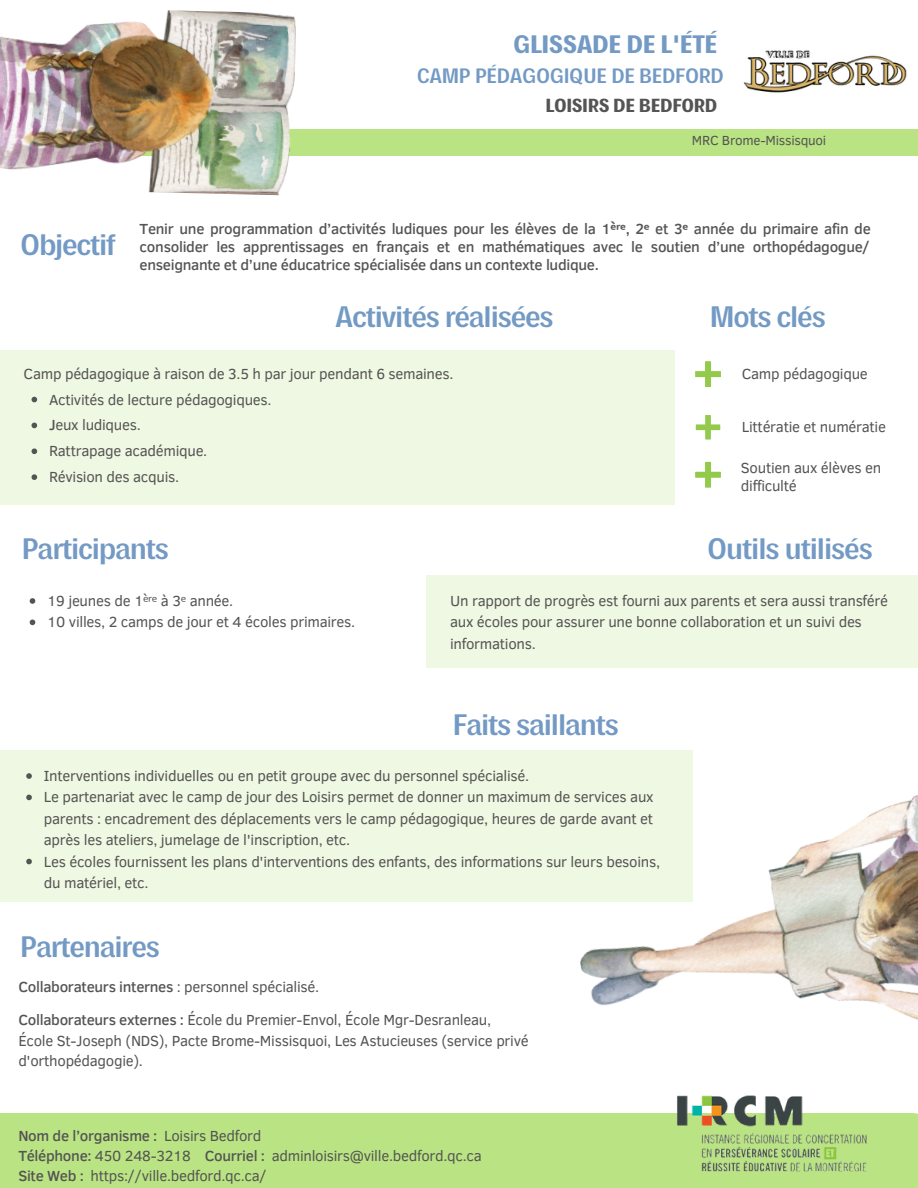
<style>
.page{position:relative;width:918px;height:1188px;background:#fff}
.page>*{position:absolute;margin:0;border:0;box-sizing:border-box;transform-origin:0 0}
.t1{font:700 30px "Polarity";letter-spacing:-.04em;color:#739ac4}
.t2{font:900 25.5px "Polarity";letter-spacing:-.02em;color:#739ac4}
.t3{font:700 21px "Polarity";letter-spacing:-.02em;color:#739ac4}
.t4{font:900 19.2px "Polarity";letter-spacing:-.02em;color:#545454}
.t5{font:15px/21.3px "Clear Sans";letter-spacing:-.02em;color:#545454}
.t6{font:500 15px/18px "Clear Sans";letter-spacing:-.02em;color:#545454;text-align:justify}
.t7{font:13.5px "Clear Sans";letter-spacing:-.02em;color:#545454}
.s1{font-family:"Noto Sans";font-weight:700}
.s2{font-weight:500}
.s3{font-family:"Noto Sans"}
.s4{font-weight:400}
</style>
<div class="page">
<svg style="left:695px;top:361px;width:26px;height:26px"></svg>
<svg style="left:695px;top:415px;width:26px;height:25px"></svg>
<svg style="left:695px;top:461px;width:26px;height:27px"></svg>
<div style="left:0;top:129px;width:918px;height:27px;background:#bae483"></div>
<div style="left:0;top:350px;width:675px;height:154px;background:#eff8e2"></div>
<div style="left:427px;top:576px;width:491px;height:92px;background:#eff8e2"></div>
<div style="left:0;top:751px;width:693px;height:151px;background:#eff8e2"></div>
<div style="left:0;top:1113px;width:918px;height:75px;background:#bae483"></div>
<img style="left:677px;top:1095px;width:190px;height:77px">
<img style="left:0;top:10px;width:296px;height:186px">
<img style="left:580px;top:795px;width:338px;height:225px">
<img style="left:743px;top:50px;width:164px;height:43px">
<svg style="left:32px;top:397px;width:5px;height:5px"></svg>
<svg style="left:32px;top:423px;width:5px;height:5px"></svg>
<svg style="left:32px;top:448px;width:5px;height:6px"></svg>
<svg style="left:32px;top:474px;width:5px;height:6px"></svg>
<svg style="left:30px;top:598px;width:5px;height:6px"></svg>
<svg style="left:30px;top:620px;width:5px;height:5px"></svg>
<svg style="left:26px;top:773px;width:6px;height:6px"></svg>
<svg style="left:26px;top:795px;width:6px;height:5px"></svg>
<svg style="left:26px;top:859px;width:6px;height:5px"></svg>
<p class="t2" style="left:513px;top:27px;width:206px">GLISSADE DE L'ÉTÉ</p>
<p class="t3" style="left:417px;top:62px;width:309px">CAMP PÉDAGOGIQUE DE BEDFORD</p>
<p class="t4" style="left:545px;top:93px;width:174px">LOISIRS DE BEDFORD</p>
<p class="t7" style="left:692px;top:131px;width:136px">MRC Brome-Missisquoi</p>
<p class="t1" style="left:20px;top:225px;width:97px">Objectif</p>
<p class="t6" style="left:140px;top:219px;width:733px">Tenir une programmation d’activités ludiques pour les élèves de la 1<span class="s1">ᵉ̀ʳ̀ᵉ</span>, 2<span class="s1">ᵉ</span> et 3<span class="s1">ᵉ</span> année du primaire afin de consolider les apprentissages en français et en mathématiques avec le soutien d’une orthopédagogue/ enseignante et d’une éducatrice spécialisée dans un contexte ludique.</p>
<p class="t1" style="left:335px;top:296px;width:220px">Activités réalisées</p>
<p class="t1" style="left:710px;top:296px;width:118px">Mots clés</p>
<p class="t5" style="left:24px;top:362px;width:431px">Camp pédagogique à raison de 3.5 h par jour pendant 6 semaines.</p>
<p class="t5" style="left:49px;top:388px;width:224px">Activités de lecture pédagogiques.</p>
<p class="t5" style="left:49px;top:414px;width:93px"><span class="s2">J</span>eux ludiques.</p>
<p class="t5" style="left:49px;top:440px;width:160px">Rattrapage académique.</p>
<p class="t5" style="left:49px;top:466px;width:132px">Révision des acquis.</p>
<p class="t5" style="left:742px;top:363px;width:127px">Camp pédagogique</p>
<p class="t5" style="left:742px;top:416px;width:146px">Littératie et numératie</p>
<p class="t5" style="left:741px;top:457px;width:142px">Soutien aux élèves en</p>
<p class="t5" style="left:741px;top:475px;width:57px">difficulté</p>
<p class="t1" style="left:22px;top:529px;width:149px">Participants</p>
<p class="t5" style="left:47px;top:589px;width:187px">19 jeunes de 1<span class="s3">ᵉ̀ʳ̀ᵉ</span> à 3<span class="s3">ᵉ</span> année.</p>
<p class="t5" style="left:47px;top:611px;width:309px">10 villes, 2 camps de jour et 4 écoles primaires.</p>
<p class="t1" style="left:707px;top:529px;width:167px">Outils utilisés</p>
<p class="t5" style="left:450px;top:589px;width:440px">Un rapport de progrès est fourni aux parents et sera aussi transféré aux écoles pour assurer une bonne collaboration et un suivi des informations.</p>
<p class="t1" style="left:453px;top:705px;width:168px">Faits saillants</p>
<p class="t5" style="left:44px;top:764px;width:487px">Interventions individuelles ou en petit groupe avec du personnel spécialisé.</p>
<p class="t5" style="left:44px;top:786px;width:611px;text-align:justify">Le partenariat avec le camp de jour des Loisirs permet de donner un maximum de services aux parents : encadrement des déplacements vers le camp pédagogique, heures de garde avant et après les ateliers, jumelage de l'inscription, etc.</p>
<p class="t5" style="left:44px;top:850px;width:618px">Les écoles fournissent les plans d'interventions des enfants, des informations sur leurs besoins, du matériel, etc.</p>
<p class="t1" style="left:20px;top:927px;width:141px">Partenaires</p>
<p class="t6" style="left:18px;top:977px;width:302px">Collaborateurs internes <span class="s4">: personnel spécialisé.</span></p>
<p class="t5" style="left:18px;top:1009px;width:474px"><span class="s2">Collaborateurs externes :</span> École du Premier-Envol, École Mgr-Desranleau,</p>
<p class="t5" style="left:18px;top:1030px;width:512px;line-height:20.2px">École St-Joseph (NDS), Pacte Brome-Missisquoi, Les Astucieuses (service privé d'orthopédagogie).</p>
<p class="t6" style="left:18px;top:1126px;width:245px">Nom de l’organisme : <span class="s4">Loisirs Bedford</span></p>
<p class="t5" style="left:18px;top:1144px;width:465px"><span class="s2">Téléphone:</span> 450 248-3218 <span class="s2">Courriel :</span> adminloisirs@ville.bedford.qc.ca</p>
<p class="t5" style="left:18px;top:1164px;width:250px"><span class="s2">Site Web :</span> https://ville.bedford.qc.ca/</p>
</div>
